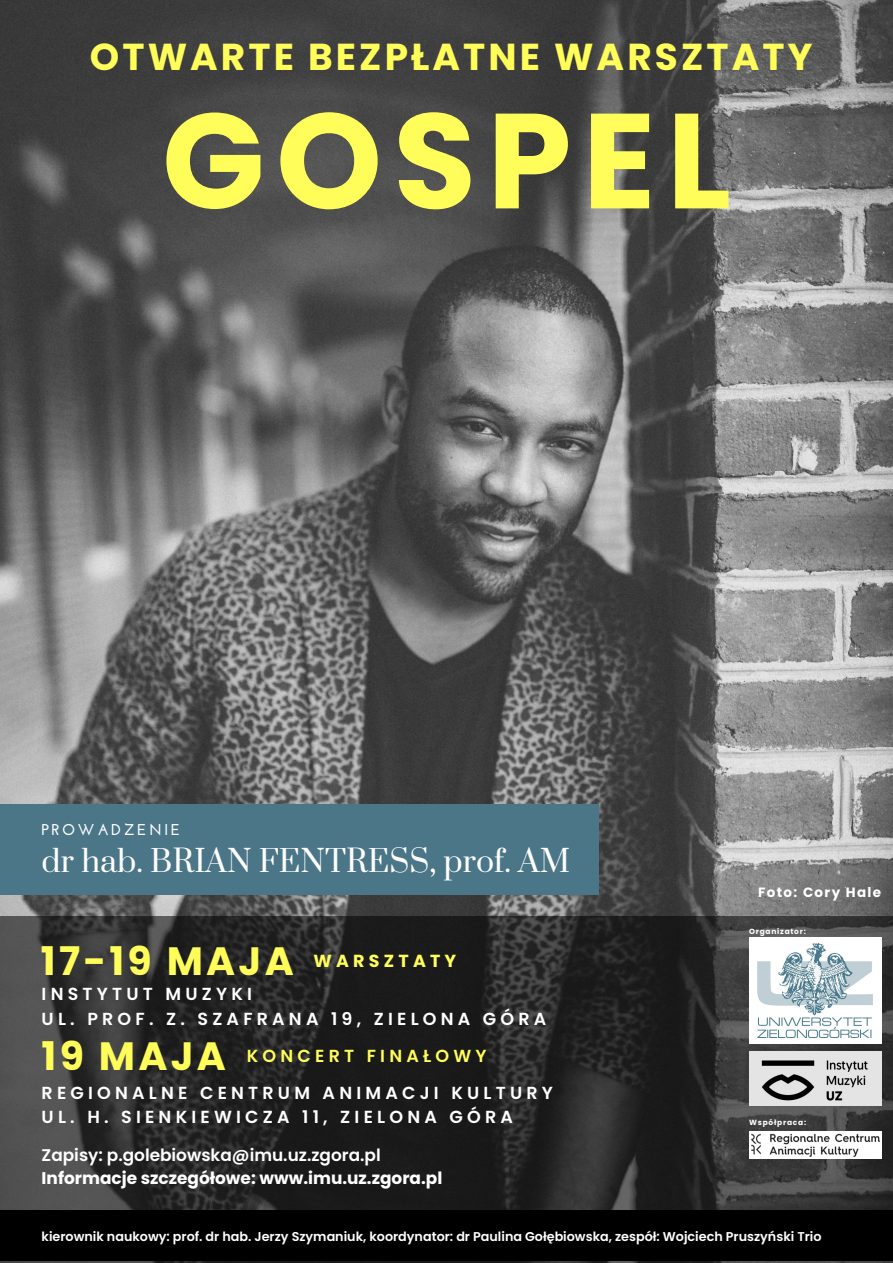
<style>
.page{position:relative;width:893px;height:1263px;background:#fff}
.page>*{position:absolute;margin:0;border:0;box-sizing:border-box;transform-origin:0 0}
.t1{font:700 135px "Poppins";letter-spacing:.08em;color:#fffd5a}
.t2{font:700 39.45px "Poppins";letter-spacing:.08em;color:#fffd5a}
.t3{font:700 37.5px "Poppins";letter-spacing:.08em;color:#fffd5a}
.t4{font:30px "Prata";color:#fff}
.t5{font:600 17.48px/24.2px "Poppins";letter-spacing:.24em;color:#fff}
.t6{font:600 17.48px "Poppins";letter-spacing:.24em;color:#fffd5a}
.t7{font:700 17.48px "Poppins";letter-spacing:.24em;color:#fffd5a}
.t8{font:700 16.88px "Poppins";color:#fff}
.t9{font:600 16.88px "Poppins";color:#fff}
.t10{font:700 15.67px "Josefin Sans";letter-spacing:.15em;color:#fff}
.t11{font:700 13.5px "Poppins";letter-spacing:.1em;color:#fff}
.t12{font:600 12.75px "Poppins";color:#fff}
.t13{font:700 7.5px "Poppins";letter-spacing:.1em;color:#fff}
</style>
<div class="page">
<img style="left:0;top:0;width:893px;height:917px">
<svg style="left:0;top:917px;width:893px;height:346px;background:#2b2b2b"></svg>
<div style="left:0;top:1210px;width:893px;height:51px;background:#000"></div>
<img style="left:749px;top:1052px;width:132px;height:53px">
<img style="left:749px;top:1131px;width:132px;height:27px">
<div style="left:749px;top:938px;width:132px;height:106px;background:#fff"></div>
<img style="left:757px;top:943px;width:116px;height:95px">
<div style="left:0;top:804px;width:599px;height:91px;background:#4b7688"></div>
<p class="t3" style="left:90px;top:31px;width:724px">OTWARTE BEZPŁATNE WARSZTATY</p>
<h2 class="t1" style="left:162px;top:67px;width:571px">GOSPEL</h2>
<h4 class="t10" style="left:42px;top:823px;width:140px">PROWADZENIE</h4>
<h4 class="t4" style="left:42px;top:842px;width:530px">dr hab. BRIAN FENTRESS, prof. AM</h4>
<p class="t2" style="left:41px;top:933px;width:254px">17-19 MAJA</p>
<p class="t7" style="left:314px;top:949px;width:144px">WARSZTATY</p>
<h5 class="t5" style="left:42px;top:982px;width:506px">INSTYTUT MUZYKI<br>UL. PROF. Z. SZAFRANA 19, ZIELONA GÓRA</h5>
<p class="t2" style="left:42px;top:1028px;width:186px">19 MAJA</p>
<p class="t5" style="left:42px;top:1081px;width:513px">REGIONALNE CENTRUM ANIMACJI KULTURY<br>UL. H. SIENKIEWICZA 11, ZIELONA GÓRA</p>
<p class="t6" style="left:247px;top:1043px;width:241px">KONCERT FINAŁOWY</p>
<h4 class="t9" style="left:42px;top:1143px;width:340px">Zapisy: p.golebiowska@imu.uz.zgora.pl</h4>
<h2 class="t8" style="left:42px;top:1166px;width:402px">Informacje szczegółowe: www.imu.uz.zgora.pl</h2>
<h4 class="t11" style="left:758px;top:883px;width:125px">Foto: Cory Hale</h4>
<h6 class="t13" style="left:749px;top:926px;width:58px">Organizator:</h6>
<h3 class="t13" style="left:749px;top:1117px;width:58px">Współpraca:</h3>
<h5 class="t12" style="left:42px;top:1228px;width:781px">kierownik naukowy: prof. dr hab. Jerzy Szymaniuk, koordynator: dr Paulina Gołębiowska, zespół: Wojciech Pruszyński Trio</h5>
</div>
